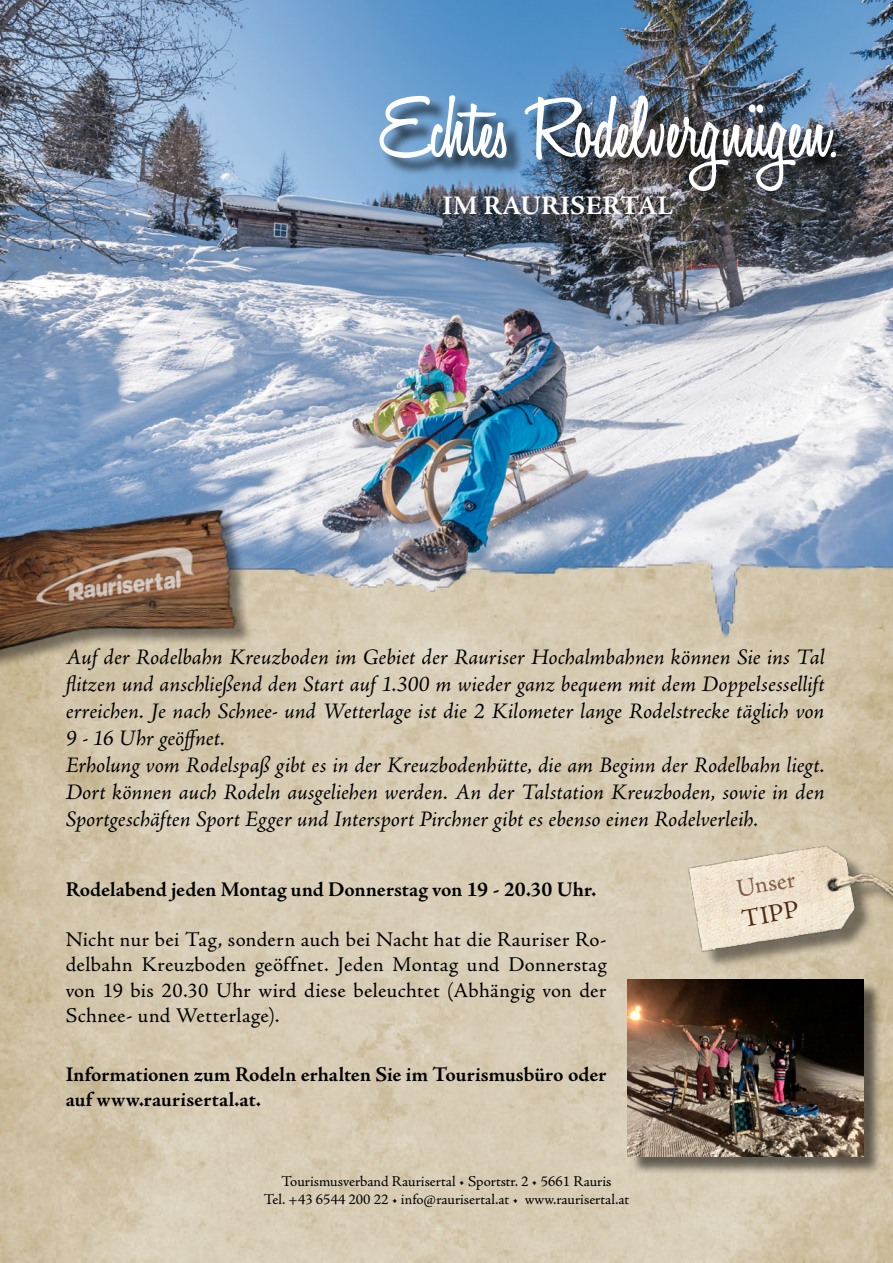
<style>
.page{position:relative;width:893px;height:1263px;background:#fff}
.page>*{position:absolute;margin:0;border:0;box-sizing:border-box;transform-origin:0 0}
.t1{font:600 90px "Honey Script";color:#fff}
.t2{font:700 27px "Adobe Jenson Pro";letter-spacing:.01em;color:#fff}
.t3{font:25.5px "Adobe Jenson Pro";color:#825d46}
.t4{font:25.5px "Adobe Jenson Pro";color:#4a2812}
.t5{font:italic 22.5px/27px "Adobe Jenson Pro";color:#000}
.t6{font:21px/25.2px "Adobe Jenson Pro";letter-spacing:.02em;color:#000;text-align:justify}
.t7{font:700 21px/25.2px "Adobe Jenson Pro";color:#000}
.t8{font:15px/18px "Adobe Jenson Pro";color:#000;text-align:center}
</style>
<div class="page">
<img style="left:0;top:0;width:893px;height:530px">
<img style="left:0;top:530px;width:893px;height:733px">
<div style="left:382px;top:98px;width:473px;height:111px;background:#000;opacity:.75"></div>
<div style="left:0;top:511px;width:253px;height:160px;background:#000;opacity:.45"></div>
<img style="left:0;top:502px;width:239px;height:164px">
<img style="left:664px;top:817px;width:229px;height:166px">
<div style="left:630px;top:981px;width:252px;height:194px;background:#000;opacity:.55"></div>
<img style="left:628px;top:979px;width:235px;height:178px">
<h1 class="t1" style="left:379px;top:74px;width:459px">Echtes Rodelvergnügen.</h1>
<p class="t2" style="left:442px;top:190px;width:232px">IM RAURISERTAL</p>
<p class="t5" style="left:66px;top:644px;width:760px">Auf der Rodelbahn Kreuzboden im Gebiet der Rauriser Hochalmbahnen können Sie ins Tal flitzen und anschließend den Start auf 1.300 m wieder ganz bequem mit dem Doppelsessellift erreichen. Je nach Schnee- und Wetterlage ist die 2 Kilometer lange Rodelstrecke täglich von 9 - 16 Uhr geöffnet.<br>Erholung vom Rodelspaß gibt es in der Kreuzbodenhütte, die am Beginn der Rodelbahn liegt.<br>Dort können auch Rodeln ausgeliehen werden. An der Talstation Kreuzboden, sowie in den Sportgeschäften Sport Egger und Intersport Pirchner gibt es ebenso einen Rodelverleih.</p>
<p class="t7" style="left:66px;top:877px;width:532px">Rodelabend jeden Montag und Donnerstag von 19 - 20.30 Uhr.</p>
<p class="t6" style="left:66px;top:927px;width:542px">Nicht nur bei Tag, sondern auch bei Nacht hat die Rauriser Ro&shy;delbahn Kreuzboden geöffnet. Jeden Montag und Donnerstag von 19 bis 20.30 Uhr wird diese beleuchtet (Abhängig von der Schnee- und Wetterlage).</p>
<p class="t7" style="left:66px;top:1062px;width:542px">Informationen zum Rodeln erhalten Sie im Tourismusbüro oder auf www.raurisertal.at.</p>
<p class="t8" style="left:264px;top:1172px;width:367px">Tourismusverband Raurisertal • Sportstr. 2 • 5661 Rauris<br>Tel. +43 6544 200 22 • info@raurisertal.at • www.raurisertal.at</p>
<p class="t3" style="left:734px;top:874px;width:61px;rotate:-10deg">Unser</p>
<p class="t4" style="left:740px;top:904px;width:59px;rotate:-10deg">TIPP</p>
</div>
